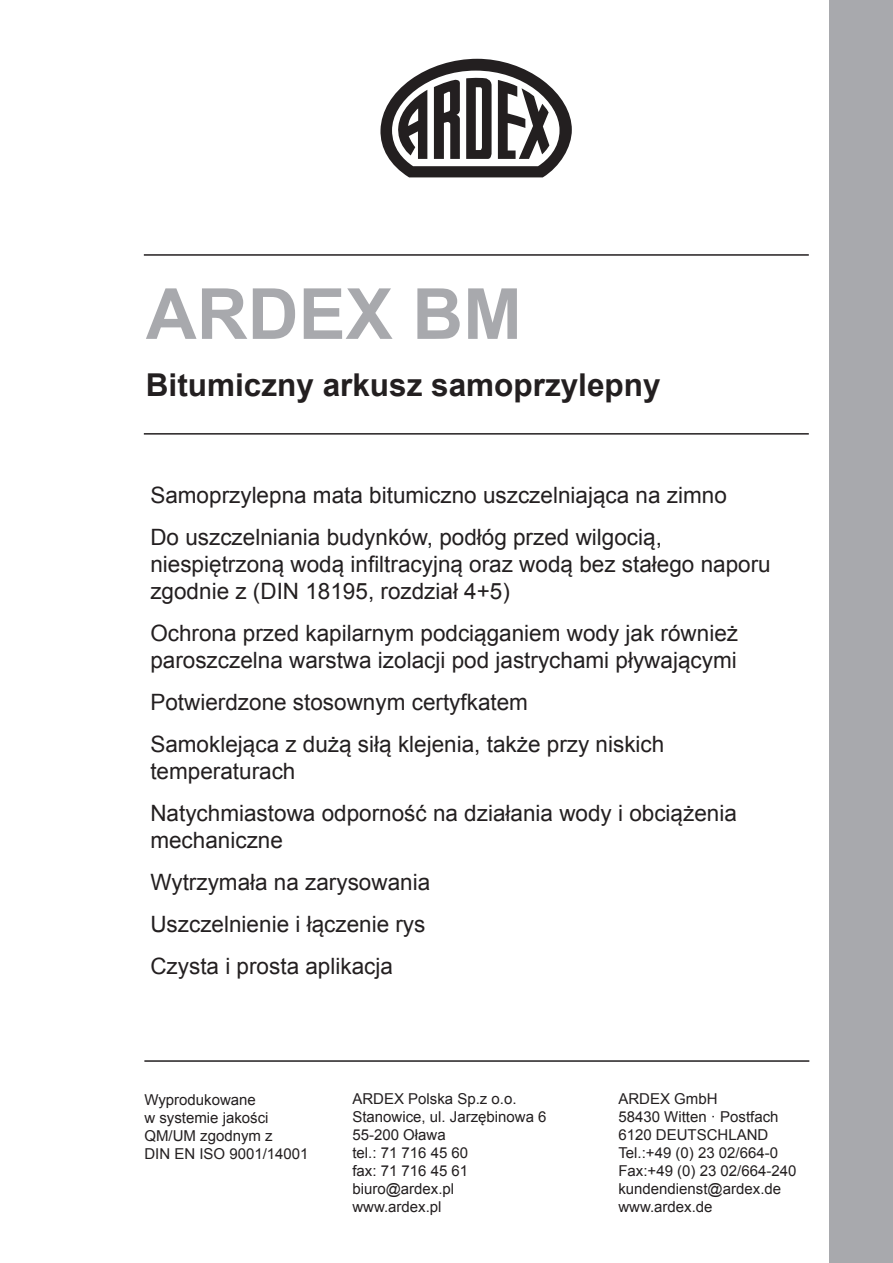
<style>
.page{position:relative;width:893px;height:1263px;background:#fff}
.page>*{position:absolute;margin:0;border:0;box-sizing:border-box;transform-origin:0 0}
.t1{font:700 70.5px "Arial";color:#a8a9ad}
.t2{font:700 31.5px "Arial";color:#231f20}
.t3{font:22.5px/42px "Arial";color:#231f20}
.t4{font:15px/18px "Arial";color:#231f20}
</style>
<div class="page">
<div style="left:829px;top:0;width:64px;height:1263px;background:#a8a9ad"></div>
<svg style="left:380px;top:59px;width:192px;height:118px"></svg>
<hr style="left:144px;top:254px;width:665px;height:2px;background:#231f20">
<hr style="left:144px;top:433px;width:665px;height:2px;background:#231f20">
<hr style="left:144px;top:1060px;width:665px;height:2px;background:#231f20">
<h1 class="t1" style="left:146px;top:267px;width:377px">ARDEX BM</h1>
<h2 class="t2" style="left:146px;top:364px;width:516px">Bitumiczny arkusz samoprzylepny</h2>
<p class="t3" style="left:150px;top:474px;width:578px">Samoprzylepna mata bitumiczno uszczelniająca na zimno<br>Do uszczelniania budynków, podłóg przed wilgocią,</p>
<p class="t3" style="left:150px;top:550px;width:622px;line-height:27px">niespiętrzoną wodą infiltracyjną oraz wodą bez stałego naporu zgodnie z (DIN 18195, rozdział 4+5)</p>
<p class="t3" style="left:150px;top:619px;width:589px;line-height:27px">Ochrona przed kapilarnym podciąganiem wody jak również paroszczelna warstwa izolacji pod jastrychami pływającymi</p>
<p class="t3" style="left:150px;top:681px;width:515px">Potwierdzone stosownym certyfkatem<br>Samoklejąca z dużą siłą klejenia, także przy niskich</p>
<p class="t3" style="left:150px;top:750px;width:588px">temperaturach<br>Natychmiastowa odporność na działania wody i obciążenia</p>
<p class="t3" style="left:150px;top:819px;width:281px">mechaniczne<br>Wytrzymała na zarysowania<br>Uszczelnienie i łączenie rys<br>Czysta i prosta aplikacja</p>
<p class="t4" style="left:144px;top:1091px;width:166px">Wyprodukowane<br>w systemie jakości<br>QM/UM zgodnym z<br>DIN EN ISO 9001/14001</p>
<p class="t4" style="left:352px;top:1090px;width:196px">ARDEX Polska Sp.z o.o.<br>Stanowice, ul. Jarzębinowa 6<br>55-200 Oława<br>tel.: 71 716 45 60<br>fax: 71 716 45 61 biuro@ardex.pl www.ardex.pl</p>
<p class="t4" style="left:618px;top:1090px;width:180px">ARDEX GmbH<br>58430 Witten · Postfach<br>6120 DEUTSCHLAND<br>Tel.:+49 (0) 23 02/664-0<br>Fax:+49 (0) 23 02/664-240 kundendienst@ardex.de www.ardex.de</p>
</div>
